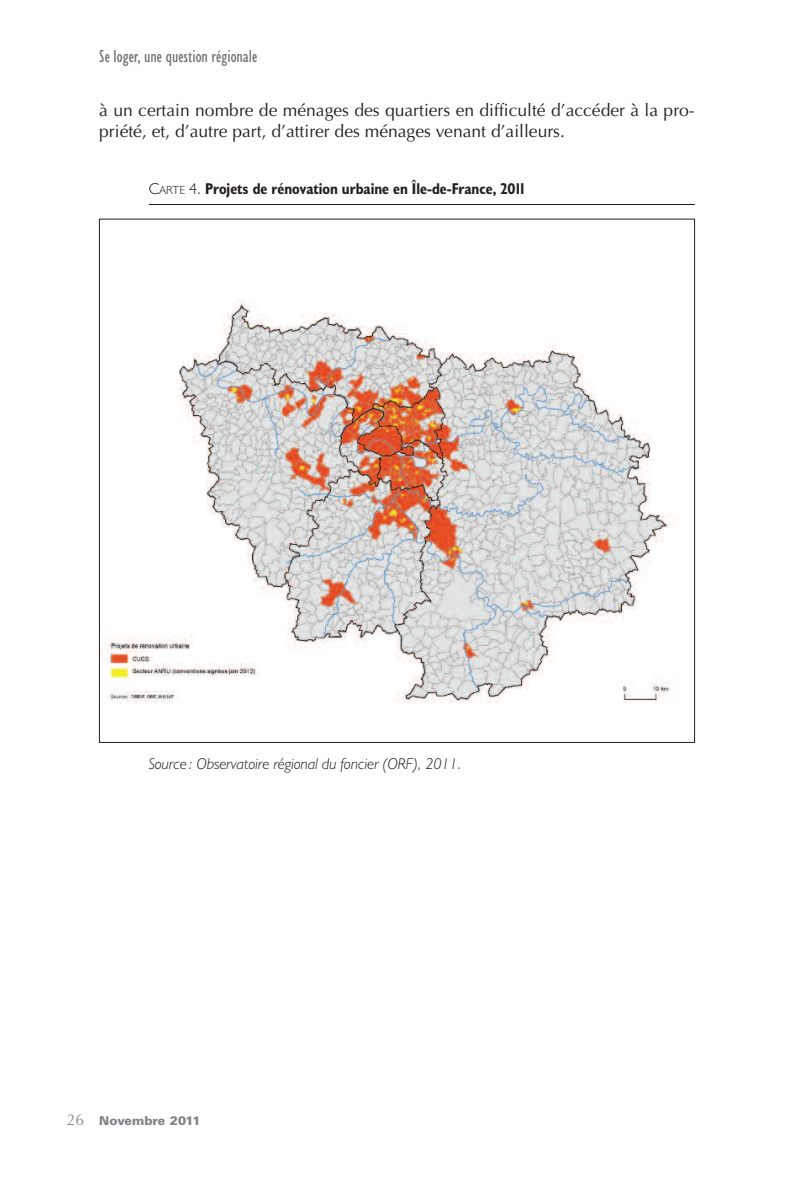
<style>
.page{position:relative;width:794px;height:1191px;background:#fff}
.page>*{position:absolute;margin:0;border:0;box-sizing:border-box;transform-origin:0 0}
.t1{font:17.5px/21px "Optima";color:#231f20}
.t2{font:condensed 17.5px "Humanist 521 BT";color:#6c6d70}
.t3{font:700 condensed 15.75px "Humanist 521 BT";color:#231f20}
.t4{font:italic 300 15.75px "Humanist 521 BT";color:#231f20}
.t5{font:15.75px "Optima";color:#8a8c8f}
.t6{font:900 12.25px "Univers";color:#808285}
.s1{font-weight:300;font-stretch:normal}
.s2{font-weight:300;font-stretch:normal;font-size:11.9px}
</style>
<div class="page">
<img style="left:101px;top:299px;width:576px;height:405px">
<hr style="left:149px;top:204px;width:545px;height:1px;background:#231f20">
<p class="t2" style="left:99px;top:50px;width:160px">Se loger, une question régionale</p>
<p class="t1" style="left:99px;top:101px;width:597px">à un certain nombre de ménages des quartiers en difficulté d’accéder à la pro&shy;priété, et, d’autre part, d’attirer des ménages venant d’ailleurs.</p>
<p class="t3" style="left:149px;top:183px;width:377px"><span class="s1">C</span><span class="s2">ARTE</span> <span class="s1">4.</span> Projets de rénovation urbaine en Île-de-France, 2011</p>
<p class="t4" style="left:149px;top:758px;width:314px">Source : Observatoire régional du foncier (ORF), 2011.</p>
<p class="t5" style="left:67px;top:1113px;width:19px">26</p>
<p class="t6" style="left:99px;top:1116px;width:103px">Novembre 2011</p>
</div>
